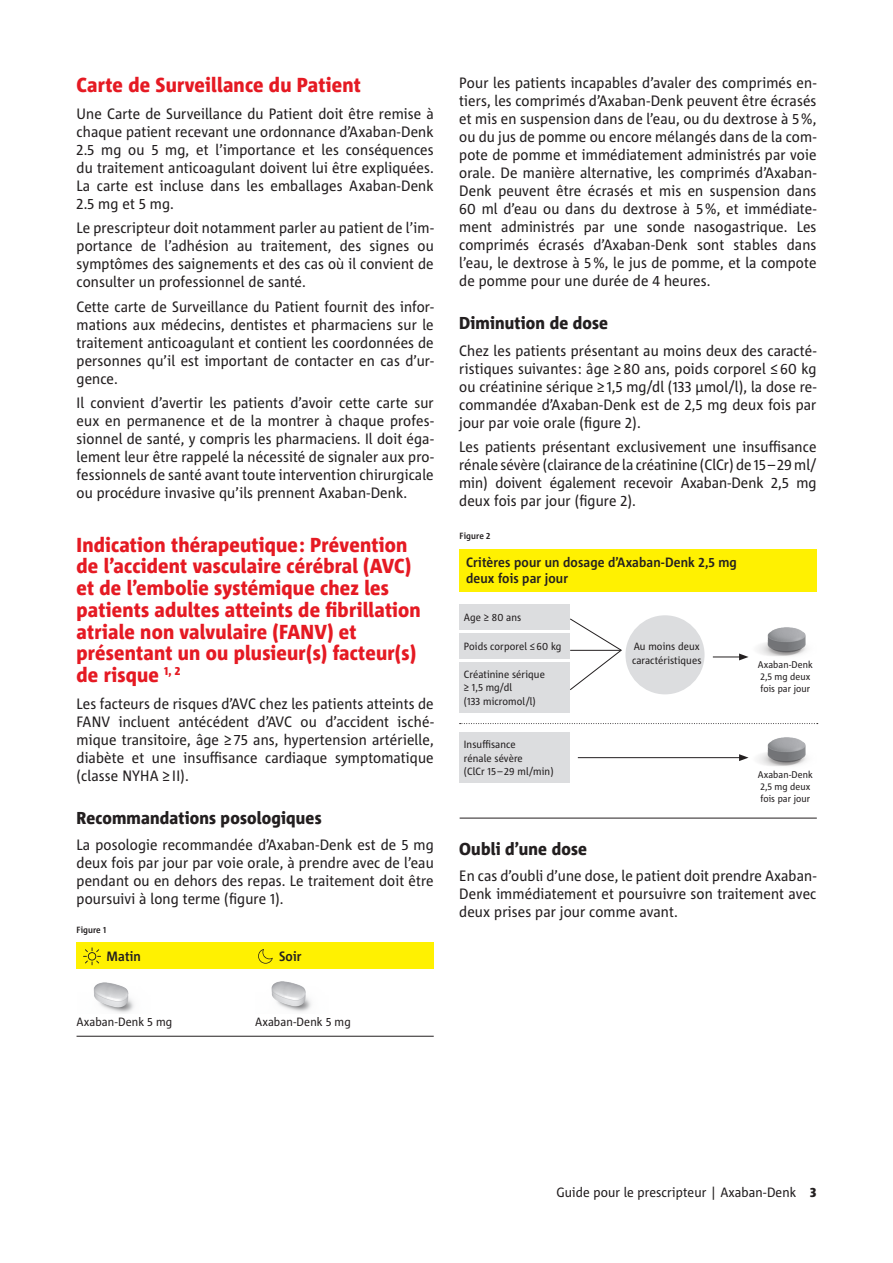
<style>
.page{position:relative;width:893px;height:1263px;background:#fff}
.page>*{position:absolute;margin:0;border:0;box-sizing:border-box;transform-origin:0 0}
.t1{font:800 20.25px/21.8px "Corpid C1 S Cd";letter-spacing:.01em;color:#e51a23}
.t2{font:800 17.25px "Corpid C1 S Cd";letter-spacing:.01em;color:#231f20}
.t3{font:15px/18px "Corpid C1 S Cd";letter-spacing:.01em;color:#231f20;text-align:justify}
.t4{font:700 13.5px/16.5px "Corpid C1 S Cd";letter-spacing:.01em;color:#231f20}
.t5{font:13.5px "Corpid C1 S Cd";letter-spacing:.01em;color:#231f20}
.t6{font:12px "Corpid C1 S Cd";letter-spacing:.01em;color:#231f20}
.t7{font:10.5px/13.5px "Corpid C1 S Cd";letter-spacing:.01em;color:#231f20}
.t8{font:9.75px/12px "Corpid C1 S Cd";letter-spacing:.01em;color:#231f20}
.t9{font:700 9px "Corpid C1 S Cd";letter-spacing:.01em;color:#231f20}
.s1{font-weight:800}
</style>
<div class="page">
<div style="left:460px;top:549px;width:357px;height:42px;background:#fff101"></div>
<div style="left:460px;top:604px;width:110px;height:26px;background:#dcdddf"></div>
<svg style="left:460px;top:723px;width:358px;height:1px"></svg>
<img style="left:758px;top:627px;width:49px;height:29px">
<img style="left:758px;top:737px;width:49px;height:29px">
<div style="left:625px;top:615px;width:80px;height:79px;background:#dcdddf;border-radius:50%"></div>
<svg style="left:713px;top:653px;width:36px;height:7px"></svg>
<div style="left:460px;top:633px;width:110px;height:26px;background:#dcdddf"></div>
<div style="left:460px;top:662px;width:110px;height:50px;background:#dcdddf"></div>
<div style="left:460px;top:732px;width:110px;height:51px;background:#dcdddf"></div>
<hr style="left:578px;top:757px;width:163px;height:1px;background:#231f20">
<svg style="left:739px;top:754px;width:10px;height:7px"></svg>
<hr style="left:460px;top:818px;width:357px;height:1px;background:#231f20">
<svg style="left:570px;top:618px;width:52px;height:72px"></svg>
<hr style="left:570px;top:650px;width:51px;height:1px;background:#231f20">
<div style="left:77px;top:943px;width:357px;height:26px;background:#fff101"></div>
<img style="left:93px;top:982px;width:41px;height:31px">
<hr style="left:77px;top:1036px;width:357px;height:1px;background:#231f20">
<img style="left:271px;top:981px;width:40px;height:31px">
<svg style="left:83px;top:947px;width:18px;height:18px"></svg>
<svg style="left:258px;top:949px;width:15px;height:15px"></svg>
<h1 class="t1" style="left:77px;top:74px;width:286px">Carte de Surveillance du Patient</h1>
<p class="t3" style="left:77px;top:104px;width:359px">Une Carte de Surveillance du Patient doit être remise à chaque patient recevant une ordonnance d’Axaban-Denk 2.5 mg ou 5 mg, et l’importance et les conséquences du traitement anticoagulant doivent lui être expliquées.<br>La carte est incluse dans les emballages Axaban-Denk 2.5 mg et 5 mg.</p>
<p class="t3" style="left:77px;top:219px;width:359px">Le prescripteur doit notamment parler au patient de l’im&shy;portance de l’adhésion au traitement, des signes ou symptômes des saignements et des cas où il convient de consulter un professionnel de santé.</p>
<p class="t3" style="left:77px;top:297px;width:359px">Cette carte de Surveillance du Patient fournit des infor&shy;mations aux médecins, dentistes et pharmaciens sur le traitement anticoagulant et contient les coordonnées de personnes qu’il est important de contacter en cas d’ur&shy;gence.</p>
<p class="t3" style="left:77px;top:393px;width:359px">Il convient d’avertir les patients d’avoir cette carte sur eux en permanence et de la montrer à chaque profes&shy;sionnel de santé, y compris les pharmaciens. Il doit éga&shy;lement leur être rappelé la nécessité de signaler aux pro&shy;fessionnels de santé avant toute intervention chirurgicale ou procédure invasive qu’ils prennent Axaban-Denk.</p>
<p class="t1" style="left:77px;top:533px;width:346px">Indication thérapeutique: Prévention de l’accident vasculaire cérébral (AVC) et de l’embolie systémique chez les patients adultes atteints de fibrillation atriale non valvulaire (FANV) et présentant un ou plusieur(s) facteur(s) de risque <sup>1,</sup> <sup>2</sup></p>
<p class="t3" style="left:77px;top:694px;width:359px">Les facteurs de risques d’AVC chez les patients atteints de FANV incluent antécédent d’AVC ou d’accident isché&shy;mique transitoire, âge ≥ 75 ans, hypertension artérielle, diabète et une insuffisance cardiaque symptomatique (classe NYHA ≥ II).</p>
<p class="t2" style="left:77px;top:807px;width:247px">Recommandations posologiques</p>
<p class="t3" style="left:77px;top:835px;width:359px">La posologie recommandée d’Axaban-Denk est de 5 mg deux fois par jour par voie orale, à prendre avec de l’eau pendant ou en dehors des repas. Le traitement doit être poursuivi à long terme (figure 1).</p>
<p class="t9" style="left:77px;top:924px;width:31px">Figure 1</p>
<p class="t4" style="left:107px;top:947px;width:36px">Matin</p>
<p class="t4" style="left:279px;top:947px;width:24px">Soir</p>
<p class="t6" style="left:77px;top:1014px;width:97px">Axaban-Denk 5 mg</p>
<p class="t6" style="left:255px;top:1014px;width:97px">Axaban-Denk 5 mg</p>
<p class="t3" style="left:459px;top:74px;width:359px">Pour les patients incapables d’avaler des comprimés en&shy;tiers, les comprimés d’Axaban-Denk peuvent être écrasés et mis en suspension dans de l’eau, ou du dextrose à 5%, ou du jus de pomme ou encore mélangés dans de la com&shy;pote de pomme et immédiatement administrés par voie orale. De manière alternative, les comprimés d’Axaban-Denk peuvent être écrasés et mis en suspension dans 60 ml d’eau ou dans du dextrose à 5%, et immédiate&shy;ment administrés par une sonde nasogastrique. Les comprimés écrasés d’Axaban-Denk sont stables dans l’eau, le dextrose à 5%, le jus de pomme, et la compote de pomme pour une durée de 4 heures.</p>
<p class="t2" style="left:459px;top:312px;width:150px">Diminution de dose</p>
<p class="t3" style="left:459px;top:341px;width:359px">Chez les patients présentant au moins deux des caracté&shy;ristiques suivantes: âge ≥ 80 ans, poids corporel ≤ 60 kg ou créatinine sérique ≥ 1,5 mg/dl (133 µmol/l), la dose re&shy;commandée d’Axaban-Denk est de 2,5 mg deux fois par jour par voie orale (figure 2).</p>
<p class="t3" style="left:459px;top:437px;width:359px">Les patients présentant exclusivement une insuffisance rénale sévère (clairance de la créatinine (ClCr) de 15 –29 ml/ min) doivent également recevoir Axaban-Denk 2,5 mg deux fois par jour (figure 2).</p>
<p class="t9" style="left:460px;top:530px;width:32px">Figure 2</p>
<p class="t4" style="left:466px;top:553px;width:272px">Critères pour un dosage d’Axaban-Denk 2,5 mg deux fois par jour</p>
<p class="t7" style="left:464px;top:611px;width:59px">Age ≥ 80 ans</p>
<p class="t7" style="left:464px;top:639px;width:99px">Poids corporel ≤ 60 kg</p>
<p class="t7" style="left:464px;top:667px;width:83px">Créatinine sérique ≥ 1,5 mg/dl<br>(133 micromol/l)</p>
<p class="t7" style="left:464px;top:737px;width:91px">Insuffisance<br>rénale sévère<br>(ClCr 15 – 29 ml/min)</p>
<p class="t7" style="left:632px;top:640px;width:71px">Au moins deux caractéristiques</p>
<p class="t8" style="left:758px;top:658px;width:56px">Axaban-Denk<br>2,5 mg deux fois par jour</p>
<p class="t8" style="left:758px;top:768px;width:56px">Axaban-Denk<br>2,5 mg deux fois par jour</p>
<p class="t2" style="left:459px;top:838px;width:129px">Oubli d’une dose</p>
<p class="t3" style="left:459px;top:867px;width:359px">En cas d’oubli d’une dose, le patient doit prendre Axaban-Denk immédiatement et poursuivre son traitement avec deux prises par jour comme avant.</p>
<p class="t5" style="left:556px;top:1184px;width:262px">Guide pour le prescripteur | Axaban-Denk <span class="s1">3</span></p>
</div>
